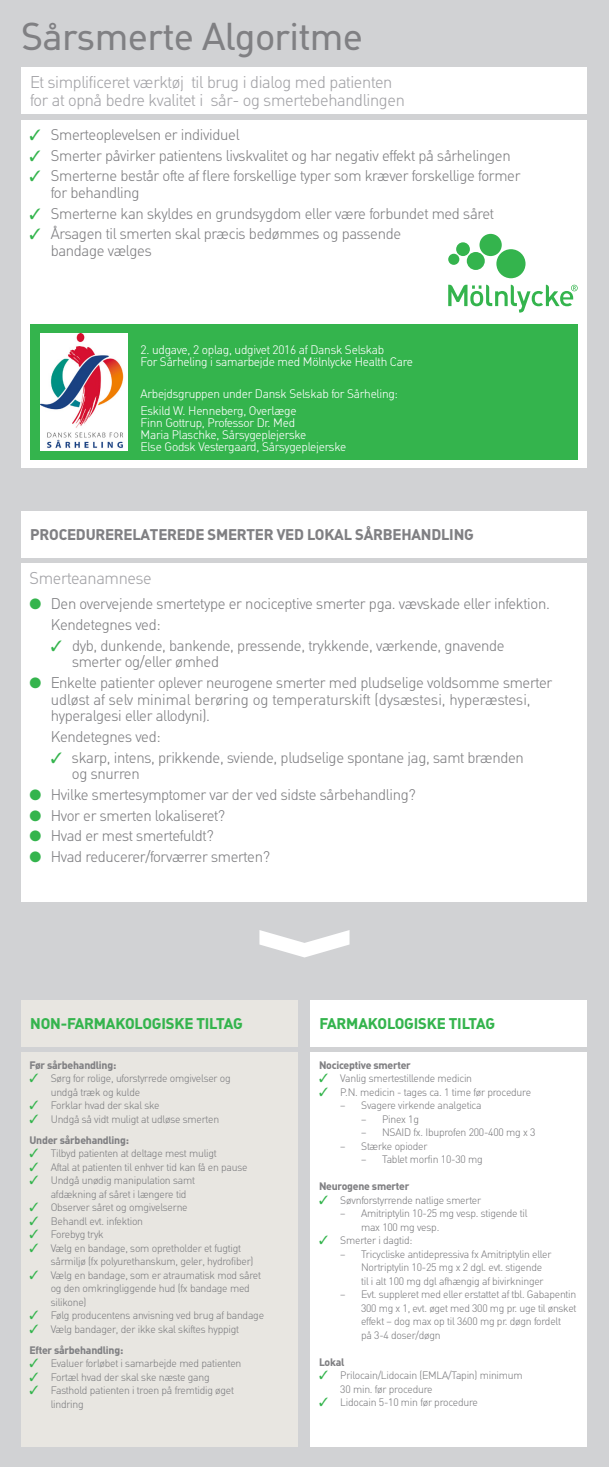
<style>
.page{position:relative;width:609px;height:1467px;background:#fff}
.page>*{position:absolute;margin:0;border:0;box-sizing:border-box;transform-origin:0 0}
.t1{font:37.5px "MHC Din";letter-spacing:-.02em;color:#808083}
.t2{font:300 16.5px/18px "MHC Din";letter-spacing:-.02em;color:#a3a3a7}
.t3{font:300 15px/16.5px "MHC Din";letter-spacing:-.02em;color:#808083}
.t4{font:700 15px "MHC Din";letter-spacing:-.01em;color:#808083}
.t5{font:700 15px "MHC Din";letter-spacing:-.01em;color:#34b44d}
.t6{font:300 12px/12px "MHC Din";letter-spacing:-.02em;color:#fff}
.t7{font:300 10.5px/13.5px "MHC Din";letter-spacing:-.02em;color:#808083}
.t8{font:700 10.5px "MHC Din";letter-spacing:-.02em;color:#808083}
.s1{color:#34b44d}
.s2{font-weight:700}
</style>
<div class="page">
<div style="left:0;top:0;width:608px;height:1467px;background:#d1d2d4"></div>
<div style="left:22px;top:68px;width:564px;height:46px;background:#fff"></div>
<div style="left:21px;top:120px;width:565px;height:347px;background:#fff"></div>
<div style="left:22px;top:511px;width:564px;height:46px;background:#fff"></div>
<div style="left:21px;top:563px;width:565px;height:338px;background:#fff"></div>
<div style="left:22px;top:1000px;width:275px;height:46px;background:#e8e6e1"></div>
<div style="left:21px;top:1052px;width:276px;height:394px;background:#e8e6e1"></div>
<div style="left:310px;top:1052px;width:276px;height:394px;background:#fff"></div>
<div style="left:310px;top:1000px;width:276px;height:46px;background:#fff"></div>
<svg style="left:259px;top:930px;width:90px;height:27px"></svg>
<div style="left:30px;top:324px;width:547px;height:135px;background:#34b44d"></div>
<img style="left:40px;top:333px;width:87px;height:117px">
<svg style="left:448px;top:234px;width:129px;height:79px"></svg>
<h1 class="t1" style="left:21px;top:14px;width:343px">Sårsmerte Algoritme</h1>
<h2 class="t2" style="left:30px;top:74px;width:376px">Et simplificeret værktøj til brug i dialog med patienten for at opnå bedre kvalitet i sår- og smertebehandlingen</h2>
<h3 class="t3" style="left:29px;top:126px;width:211px"><span class="s1">✓</span> Smerteoplevelsen er individuel</h3>
<h3 class="t3" style="left:29px;top:147px;width:482px"><span class="s1">✓</span> Smerter påvirker patientens livskvalitet og har negativ effekt på sårhelingen</h3>
<h3 class="t3" style="left:51px;top:168px;width:470px;text-indent:-21px"><span class="s1">✓</span> Smerterne består ofte af flere forskellige typer som kræver forskellige former for behandling</h3>
<h3 class="t3" style="left:29px;top:205px;width:465px"><span class="s1">✓</span> Smerterne kan skyldes en grundsygdom eller være forbundet med såret</h3>
<h3 class="t3" style="left:51px;top:226px;width:351px;text-indent:-21px"><span class="s1">✓</span> Årsagen til smerten skal præcis bedømmes og passende bandage vælges</h3>
<p class="t6" style="left:140px;top:344px;width:273px">2. udgave, 2 oplag, udgivet 2016 af Dansk Selskab<br>For Sårheling i samarbejde med Mölnlycke Health Care</p>
<p class="t6" style="left:140px;top:386px;width:259px;line-height:16.2px">Arbejdsgruppen under Dansk Selskab for Sårheling:<br>Eskild W. Henneberg, Overlæge</p>
<p class="t6" style="left:140px;top:417px;width:207px">Finn Gottrup, Professor Dr. Med<br>Maria Plaschke, Sårsygeplejerske<br>Else Godsk Vestergaard, Sårsygeplejerske</p>
<h3 class="t4" style="left:30px;top:526px;width:445px">PROCEDURERELATEREDE SMERTER VED LOKAL SÅRBEHANDLING</h3>
<h2 class="t2" style="left:29px;top:570px;width:124px">Smerteanamnese</h2>
<h3 class="t3" style="left:51px;top:594px;width:500px;line-height:20.7px;text-indent:-21px"><span class="s1">●</span> Den overvejende smertetype er nociceptive smerter pga. vævskade eller infektion.<br>Kendetegnes ved:</h3>
<h3 class="t3" style="left:72px;top:638px;width:433px;text-indent:-21px"><span class="s1">✓</span> dyb, dunkende, bankende, pressende, trykkende, værkende, gnavende smerter og/eller ømhed</h3>
<h3 class="t3" style="left:51px;top:675px;width:502px;text-indent:-21px"><span class="s1">●</span> Enkelte patienter oplever neurogene smerter med pludselige voldsomme smerter udløst af selv minimal berøring og temperaturskift (dysæstesi, hyperæstesi, hyperalgesi eller allodyni).</h3>
<h3 class="t3" style="left:51px;top:729px;width:111px">Kendetegnes ved:</h3>
<h3 class="t3" style="left:72px;top:749px;width:453px;text-indent:-21px"><span class="s1">✓</span> skarp, intens, prikkende, sviende, pludselige spontane jag, samt brænden og snurren</h3>
<h3 class="t3" style="left:29px;top:787px;width:387px"><span class="s1">●</span> Hvilke smertesymptomer var der ved sidste sårbehandling?</h3>
<h3 class="t3" style="left:29px;top:807px;width:197px"><span class="s1">●</span> Hvor er smerten lokaliseret?</h3>
<h3 class="t3" style="left:29px;top:828px;width:185px"><span class="s1">●</span> Hvad er mest smertefuldt?</h3>
<h3 class="t3" style="left:29px;top:849px;width:242px"><span class="s1">●</span> Hvad reducerer/forværrer smerten?</h3>
<h3 class="t5" style="left:30px;top:1014px;width:214px">NON-FARMAKOLOGISKE TILTAG</h3>
<p class="t8" style="left:29px;top:1058px;width:88px">Før sårbehandling:</p>
<p class="t7" style="left:51px;top:1072px;width:181px;text-indent:-21px"><span class="s1">✓</span> Sørg for rolige, uforstyrrede omgivelser og undgå træk og kulde</p>
<p class="t7" style="left:29px;top:1099px;width:132px"><span class="s1">✓</span> Forklar hvad der skal ske</p>
<p class="t7" style="left:29px;top:1109px;width:191px;line-height:21px"><span class="s1">✓</span> Undgå så vidt muligt at udløse smerten<br><span class="s2">Under sårbehandling:</span></p>
<p class="t7" style="left:29px;top:1147px;width:188px"><span class="s1">✓</span> Tilbyd patienten at deltage mest muligt</p>
<p class="t7" style="left:29px;top:1160px;width:219px"><span class="s1">✓</span> Aftal at patienten til enhver tid kan få en pause</p>
<p class="t7" style="left:51px;top:1174px;width:145px;text-indent:-21px"><span class="s1">✓</span> Undgå unødig manipulation samt afdækning af såret i længere tid</p>
<p class="t7" style="left:29px;top:1201px;width:160px"><span class="s1">✓</span> Observer såret og omgivelserne</p>
<p class="t7" style="left:29px;top:1214px;width:115px"><span class="s1">✓</span> Behandl evt. infektion</p>
<p class="t7" style="left:29px;top:1228px;width:76px"><span class="s1">✓</span> Forebyg tryk</p>
<p class="t7" style="left:51px;top:1241px;width:204px;text-indent:-21px"><span class="s1">✓</span> Vælg en bandage, som opretholder et fugtigt sårmiljø (fx polyurethanskum, geler, hydrofiber)</p>
<p class="t7" style="left:51px;top:1268px;width:211px;text-indent:-21px"><span class="s1">✓</span> Vælg en bandage, som er atraumatisk mod såret og den omkringliggende hud (fx bandage med silikone)</p>
<p class="t7" style="left:29px;top:1309px;width:236px"><span class="s1">✓</span> Følg producentens anvisning ved brug af bandage</p>
<p class="t7" style="left:29px;top:1319px;width:211px;line-height:21px"><span class="s1">✓</span> Vælg bandager, der ikke skal skiftes hyppigt<br><span class="s2">Efter sårbehandling:</span></p>
<p class="t7" style="left:29px;top:1357px;width:213px"><span class="s1">✓</span> Evaluer forløbet i samarbejde med patienten</p>
<p class="t7" style="left:29px;top:1370px;width:181px"><span class="s1">✓</span> Fortæl hvad der skal ske næste gang</p>
<p class="t7" style="left:51px;top:1384px;width:185px;text-indent:-21px"><span class="s1">✓</span> Fasthold patienten i troen på fremtidig øget lindring</p>
<h3 class="t5" style="left:319px;top:1014px;width:177px">FARMAKOLOGISKE TILTAG</h3>
<p class="t8" style="left:319px;top:1058px;width:93px">Nociceptive smerter</p>
<p class="t7" style="left:319px;top:1072px;width:154px"><span class="s1">✓</span> Vanlig smertestillende medicin</p>
<p class="t7" style="left:319px;top:1085px;width:213px"><span class="s1">✓</span> P.N. medicin - tages ca. 1 time før procedure</p>
<p class="t7" style="left:340px;top:1099px;width:143px">– Svagere virkende analgetica</p>
<p class="t7" style="left:361px;top:1112px;width:59px">– Pinex 1g</p>
<p class="t7" style="left:361px;top:1126px;width:176px">– NSAID fx. Ibuprofen 200-400 mg x 3</p>
<p class="t7" style="left:340px;top:1139px;width:89px">– Stærke opioder</p>
<p class="t7" style="left:361px;top:1153px;width:123px">– Tablet morfin 10-30 mg</p>
<p class="t8" style="left:319px;top:1180px;width:92px">Neurogene smerter</p>
<p class="t7" style="left:319px;top:1193px;width:163px"><span class="s1">✓</span> Søvnforstyrrende natlige smerter</p>
<p class="t7" style="left:361px;top:1207px;width:168px;text-indent:-21px">– Amitriptylin 10-25 mg vesp. stigende til max 100 mg vesp.</p>
<p class="t7" style="left:319px;top:1234px;width:95px"><span class="s1">✓</span> Smerter i dagtid:</p>
<p class="t7" style="left:361px;top:1247px;width:192px;text-indent:-21px">– Tricycliske antidepressiva fx Amitriptylin eller<br>Nortriptylin 10-25 mg x 2 dgl. evt. stigende til i alt 100 mg dgl afhængig af bivirkninger</p>
<p class="t7" style="left:361px;top:1288px;width:216px;text-indent:-21px">– Evt. suppleret med eller erstattet af tbl. Gabapentin 300 mg x 1, evt. øget med 300 mg pr. uge til ønsket effekt – dog max op til 3600 mg pr. døgn fordelt<br>på 3-4 doser/døgn</p>
<p class="t8" style="left:319px;top:1356px;width:27px">Lokal</p>
<p class="t7" style="left:340px;top:1369px;width:184px;text-indent:-21px"><span class="s1">✓</span> Prilocain/Lidocain (EMLA/Tapin) minimum<br>30 min. før procedure</p>
<p class="t7" style="left:319px;top:1396px;width:160px"><span class="s1">✓</span> Lidocain 5-10 min før procedure</p>
</div>
